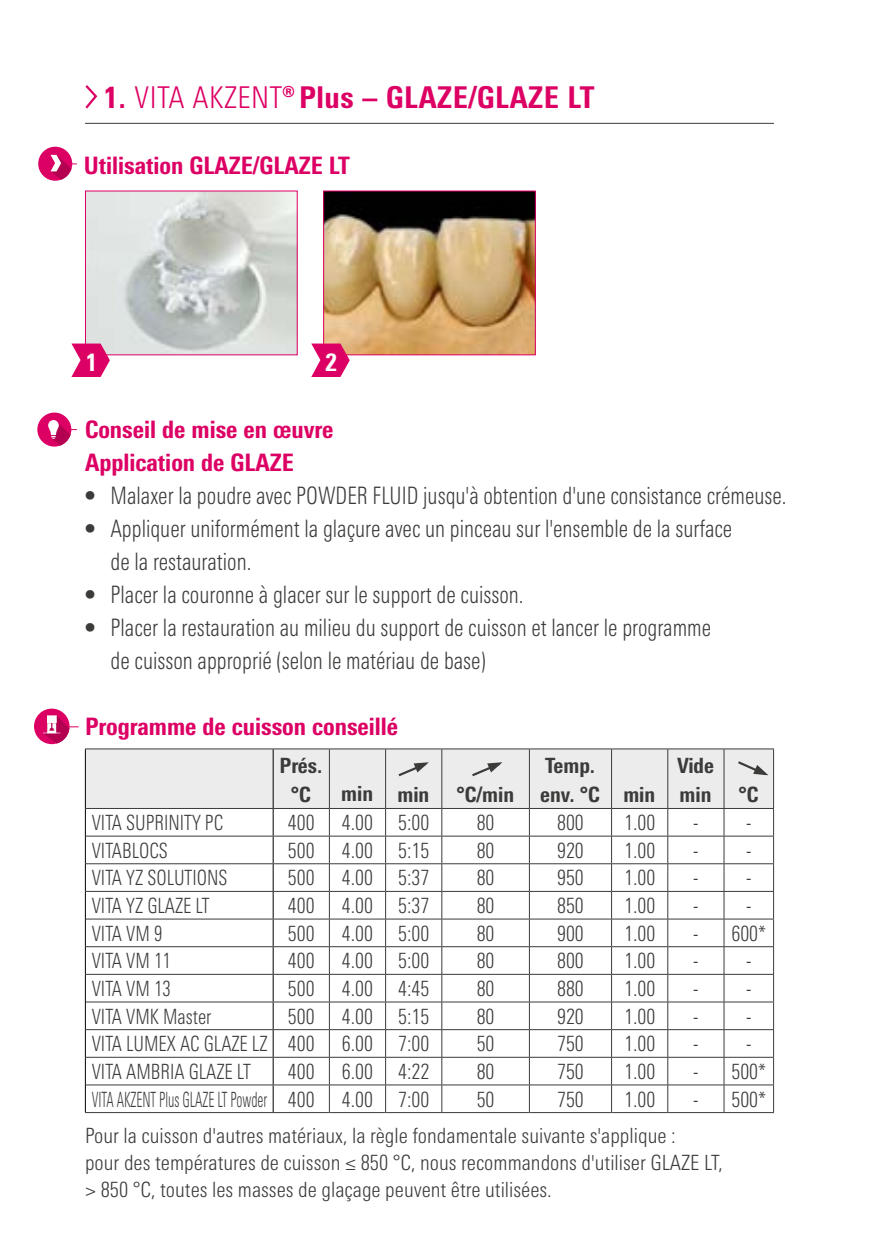
<style>
.page{position:relative;width:876px;height:1259px;background:#fff}
.page>*{position:absolute;margin:0;border:0;box-sizing:border-box;transform-origin:0 0}
.t1{font:800 condensed 30px "Univers Next Pro";letter-spacing:.02em;color:#dd0064}
.t2{font:300 condensed 24px/33px "Univers Next Pro";color:#3b3b3a;scale:.9 1}
.t3{font:800 condensed 24px/33px "Univers Next Pro";color:#dd0064}
.t4{font:800 condensed 24px "Univers Next Pro";color:#fff}
.t5{font:300 condensed 21px/27px "Univers Next Pro";color:#3b3b3a}
.t6{font:300 condensed 21px "Univers Next Pro";color:#3b3b3a;scale:.9 1}
.t7{font:800 condensed 21px/28.5px "Univers Next Pro";color:#3b3b3a}
.t8{font:300 condensed 21px "Univers Next Pro";color:#3b3b3a;scale:.65 1}
.s1{font-size:29.4px}
.s2{font-weight:300}
.s3{font-family:"Univers LT Std";font-weight:700}
</style>
<div class="page">
<hr style="left:85px;top:123px;width:689px;height:1px;background:#3b3b3a">
<svg style="left:85px;top:85px;width:13px;height:24px"></svg>
<div style="left:38px;top:147px;width:34px;height:34px;background:#dd0064;border-radius:50%"></div>
<svg style="left:51px;top:155px;width:26px;height:25px"></svg>
<img style="left:87px;top:192px;width:209px;height:161px">
<img style="left:325px;top:192px;width:209px;height:161px">
<div style="left:323px;top:190px;width:213px;height:165px;border:1px solid #dd0064"></div>
<svg style="left:71px;top:343px;width:39px;height:34px"></svg>
<svg style="left:311px;top:343px;width:39px;height:34px"></svg>
<div style="left:37px;top:412px;width:34px;height:34px;background:#dd0064;border-radius:50%"></div>
<svg style="left:48px;top:420px;width:29px;height:25px"></svg>
<hr style="left:34px;top:726px;width:45px;height:1px;background:#dd0064">
<div style="left:34px;top:708px;width:36px;height:36px;background:#dd0064;border-radius:50%"></div>
<svg style="left:43px;top:715px;width:26px;height:28px"></svg>
<hr style="left:85px;top:748px;width:188px;height:1px;background:#3b3b3a">
<hr style="left:273px;top:748px;width:56px;height:1px;background:#3b3b3a">
<hr style="left:329px;top:748px;width:57px;height:1px;background:#3b3b3a">
<hr style="left:386px;top:748px;width:56px;height:1px;background:#3b3b3a">
<hr style="left:442px;top:748px;width:87px;height:1px;background:#3b3b3a">
<hr style="left:529px;top:748px;width:83px;height:1px;background:#3b3b3a">
<hr style="left:612px;top:748px;width:56px;height:1px;background:#3b3b3a">
<hr style="left:668px;top:748px;width:56px;height:1px;background:#3b3b3a">
<hr style="left:724px;top:748px;width:50px;height:1px;background:#3b3b3a">
<hr style="left:85px;top:1112px;width:188px;height:1px;background:#3b3b3a">
<hr style="left:273px;top:1112px;width:56px;height:1px;background:#3b3b3a">
<hr style="left:329px;top:1112px;width:57px;height:1px;background:#3b3b3a">
<hr style="left:386px;top:1112px;width:56px;height:1px;background:#3b3b3a">
<hr style="left:442px;top:1112px;width:87px;height:1px;background:#3b3b3a">
<hr style="left:529px;top:1112px;width:83px;height:1px;background:#3b3b3a">
<hr style="left:612px;top:1112px;width:56px;height:1px;background:#3b3b3a">
<hr style="left:668px;top:1112px;width:56px;height:1px;background:#3b3b3a">
<hr style="left:724px;top:1112px;width:50px;height:1px;background:#3b3b3a">
<svg style="left:85px;top:749px;width:689px;height:363px"></svg>
<h1 class="t1" style="left:103px;top:79px;width:493px"><span class="s1">1.</span> <span class="s2">VITA AKZENT</span>® Plus – GLAZE/GLAZE LT</h1>
<p class="t3" style="left:84px;top:149px;width:268px">Utilisation GLAZE/GLAZE LT</p>
<p class="t4" style="left:85px;top:348px;width:13px">1</p>
<p class="t4" style="left:325px;top:348px;width:13px">2</p>
<p class="t3" style="left:85px;top:413px;width:250px">Conseil de mise en œuvre<br>Application de GLAZE</p>
<p class="t2" style="left:85px;top:479px;width:781px"><span class="s3">•</span> Malaxer la poudre avec POWDER FLUID jusqu'à obtention d'une consistance crémeuse.</p>
<p class="t2" style="left:111px;top:512px;width:692px;text-indent:-26px"><span class="s3">•</span> Appliquer uniformément la glaçure avec un pinceau sur l'ensemble de la surface de la restauration.</p>
<p class="t2" style="left:85px;top:578px;width:489px"><span class="s3">•</span> Placer la couronne à glacer sur le support de cuisson.</p>
<p class="t2" style="left:111px;top:611px;width:669px;text-indent:-26px"><span class="s3">•</span> Placer la restauration au milieu du support de cuisson et lancer le programme de cuisson approprié (selon le matériau de base)</p>
<p class="t3" style="left:85px;top:710px;width:315px">Programme de cuisson conseillé</p>
<p class="t7" style="left:280px;top:751px;width:44px;text-align:center">Prés. °C</p>
<p class="t7" style="left:341px;top:779px;width:33px">min</p>
<p class="t7" style="left:397px;top:780px;width:33px">min</p>
<p class="t7" style="left:456px;top:780px;width:59px">°C/min</p>
<p class="t7" style="left:540px;top:751px;width:116px">Temp.<br>env. °C min</p>
<p class="t7" style="left:677px;top:751px;width:39px">Vide min</p>
<p class="t7" style="left:738px;top:780px;width:22px">°C</p>
<p class="t6" style="left:92px;top:810px;width:148px">VITA SUPRINITY PC</p>
<p class="t5" style="left:288px;top:809px;width:28px">400</p>
<p class="t5" style="left:342px;top:809px;width:89px">4.00 5:00</p>
<p class="t5" style="left:477px;top:809px;width:19px">80</p>
<p class="t5" style="left:557px;top:809px;width:28px">800</p>
<p class="t5" style="left:624px;top:809px;width:33px">1.00</p>
<p class="t5" style="left:693px;top:809px;width:60px">- -</p>
<p class="t6" style="left:92px;top:838px;width:86px">VITABLOCS</p>
<p class="t5" style="left:288px;top:837px;width:28px">500</p>
<p class="t5" style="left:342px;top:837px;width:89px">4.00 5:15</p>
<p class="t5" style="left:477px;top:837px;width:19px">80</p>
<p class="t5" style="left:557px;top:837px;width:28px">920</p>
<p class="t5" style="left:624px;top:837px;width:33px">1.00</p>
<p class="t5" style="left:693px;top:837px;width:60px">- -</p>
<p class="t6" style="left:92px;top:866px;width:152px">VITA YZ SOLUTIONS</p>
<p class="t5" style="left:288px;top:864px;width:28px">500</p>
<p class="t5" style="left:342px;top:864px;width:89px">4.00 5:37</p>
<p class="t5" style="left:477px;top:864px;width:19px">80</p>
<p class="t5" style="left:557px;top:864px;width:28px">950</p>
<p class="t5" style="left:624px;top:864px;width:33px">1.00</p>
<p class="t5" style="left:693px;top:864px;width:60px">- -</p>
<p class="t6" style="left:92px;top:893px;width:133px">VITA YZ GLAZE LT</p>
<p class="t5" style="left:288px;top:892px;width:28px">400</p>
<p class="t5" style="left:342px;top:892px;width:89px">4.00 5:37</p>
<p class="t5" style="left:477px;top:892px;width:19px">80</p>
<p class="t5" style="left:557px;top:892px;width:28px">850</p>
<p class="t5" style="left:624px;top:892px;width:33px">1.00</p>
<p class="t5" style="left:693px;top:892px;width:60px">- -</p>
<p class="t6" style="left:92px;top:921px;width:80px">VITA VM 9</p>
<p class="t5" style="left:288px;top:919px;width:28px">500</p>
<p class="t5" style="left:342px;top:919px;width:89px">4.00 5:00</p>
<p class="t5" style="left:477px;top:919px;width:19px">80</p>
<p class="t5" style="left:557px;top:919px;width:28px">900</p>
<p class="t5" style="left:624px;top:919px;width:33px">1.00</p>
<p class="t5" style="left:693px;top:919px;width:74px">- 600*</p>
<p class="t6" style="left:92px;top:949px;width:89px">VITA VM 11</p>
<p class="t5" style="left:288px;top:947px;width:28px">400</p>
<p class="t5" style="left:342px;top:947px;width:89px">4.00 5:00</p>
<p class="t5" style="left:477px;top:947px;width:19px">80</p>
<p class="t5" style="left:557px;top:947px;width:28px">800</p>
<p class="t5" style="left:624px;top:947px;width:33px">1.00</p>
<p class="t5" style="left:693px;top:947px;width:60px">- -</p>
<p class="t6" style="left:92px;top:976px;width:89px">VITA VM 13</p>
<p class="t5" style="left:288px;top:975px;width:28px">500</p>
<p class="t5" style="left:342px;top:975px;width:89px">4.00 4:45</p>
<p class="t5" style="left:477px;top:975px;width:19px">80</p>
<p class="t5" style="left:557px;top:975px;width:28px">880</p>
<p class="t5" style="left:624px;top:975px;width:33px">1.00</p>
<p class="t5" style="left:693px;top:975px;width:60px">- -</p>
<p class="t6" style="left:92px;top:1004px;width:135px">VITA VMK Master</p>
<p class="t5" style="left:288px;top:1002px;width:28px">500</p>
<p class="t5" style="left:342px;top:1002px;width:89px">4.00 5:15</p>
<p class="t5" style="left:477px;top:1002px;width:19px">80</p>
<p class="t5" style="left:557px;top:1002px;width:28px">920</p>
<p class="t5" style="left:624px;top:1002px;width:33px">1.00</p>
<p class="t5" style="left:693px;top:1002px;width:60px">- -</p>
<p class="t6" style="left:92px;top:1032px;width:249px">VITA LUMEX AC GLAZE LZ 400</p>
<p class="t5" style="left:342px;top:1030px;width:89px">6.00 7:00</p>
<p class="t5" style="left:477px;top:1030px;width:19px">50</p>
<p class="t5" style="left:557px;top:1030px;width:28px">750</p>
<p class="t5" style="left:624px;top:1030px;width:33px">1.00</p>
<p class="t5" style="left:693px;top:1030px;width:60px">- -</p>
<p class="t6" style="left:92px;top:1059px;width:178px">VITA AMBRIA GLAZE LT</p>
<p class="t5" style="left:288px;top:1058px;width:28px">400</p>
<p class="t5" style="left:342px;top:1058px;width:89px">6.00 4:22</p>
<p class="t5" style="left:477px;top:1058px;width:19px">80</p>
<p class="t5" style="left:557px;top:1058px;width:28px">750</p>
<p class="t5" style="left:624px;top:1058px;width:33px">1.00</p>
<p class="t5" style="left:693px;top:1058px;width:74px">- 500*</p>
<p class="t8" style="left:92px;top:1087px;width:344px">VITA AKZENT Plus GLAZE LT Powder 400</p>
<p class="t5" style="left:342px;top:1085px;width:89px">4.00 7:00</p>
<p class="t5" style="left:477px;top:1085px;width:19px">50</p>
<p class="t5" style="left:557px;top:1085px;width:28px">750</p>
<p class="t5" style="left:624px;top:1085px;width:33px">1.00</p>
<p class="t5" style="left:693px;top:1085px;width:74px">- 500*</p>
<p class="t5" style="left:85px;top:1122px;width:639px">Pour la cuisson d'autres matériaux, la règle fondamentale suivante s'applique :<br>pour des températures de cuisson ≤ 850 °C, nous recommandons d'utiliser GLAZE LT, &gt; 850 °C, toutes les masses de glaçage peuvent être utilisées.</p>
</div>
